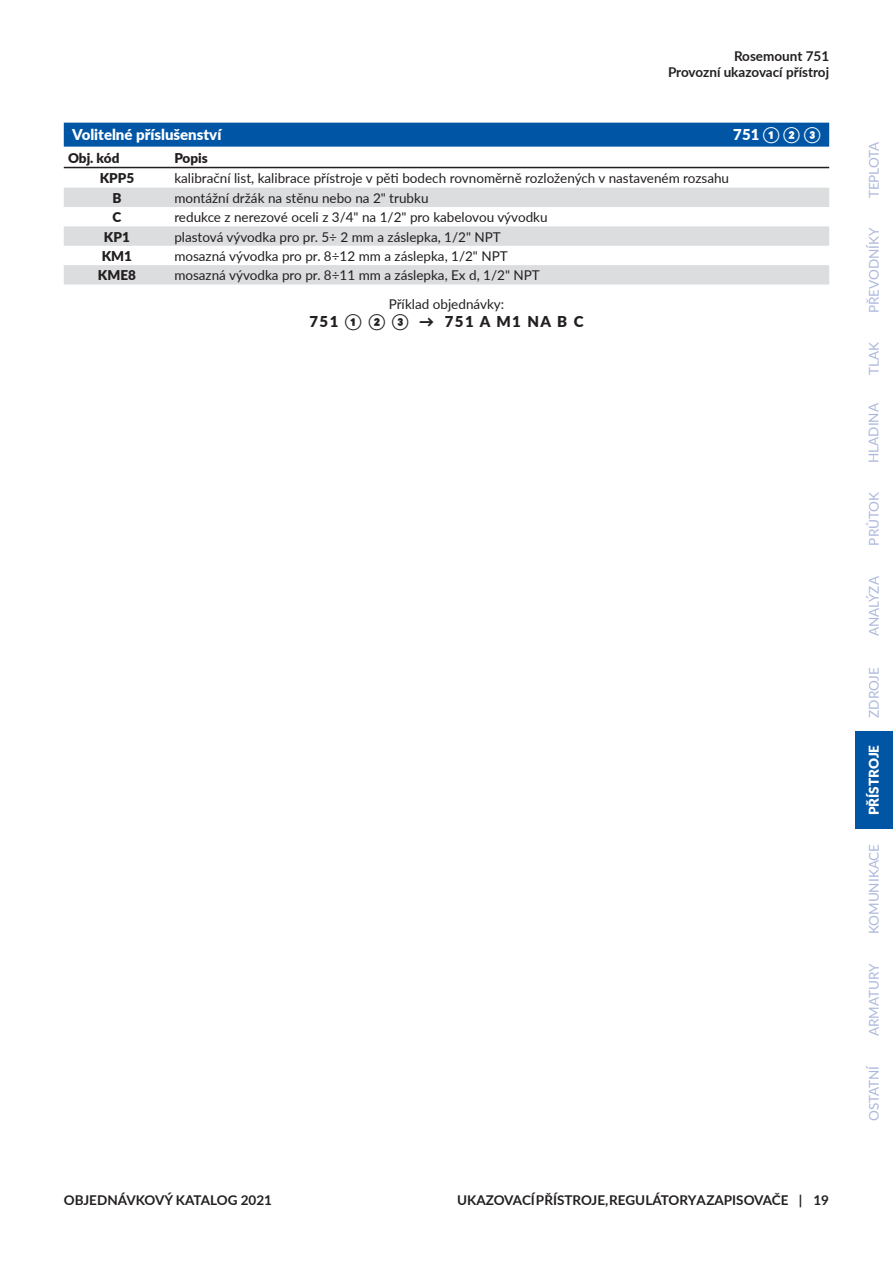
<style>
.page{position:relative;width:893px;height:1263px;background:#fff}
.page>*{position:absolute;margin:0;border:0;box-sizing:border-box;transform-origin:0 0}
.Sekce{font:900 15px "Lato";color:#fff}
.Příklad_objednávky{font:900 15px "Lato";letter-spacing:.1em;color:#231f20}
.Základ{font:13.5px "Lato";color:#231f20}
.t1{font:700 13.5px/16.2px "Lato";color:#231f20;text-align:right}
.t2{font:13.5px "Lato";color:#adb8dc}
.Příklad_objednávky-2{font:13.5px "Lato";color:#231f20}
.Kód{font:900 13.5px "Lato";color:#231f20}
.Záklaví{font:900 13.5px "Lato";color:#231f20}
.t3{font:900 13.5px "Lato";color:#fff}
</style>
<div class="page">
<div style="left:855px;top:731px;width:38px;height:98px;background:#0155a5"></div>
<div style="left:64px;top:123px;width:765px;height:24px;background:#0155a5"></div>
<svg style="left:64px;top:188px;width:765px;height:96px;fill:#dcdddf"></svg>
<hr style="left:64px;top:167px;width:106px;height:1px;background:#231f20">
<hr style="left:170px;top:167px;width:659px;height:1px;background:#231f20">
<p class="t1" style="left:668px;top:48px;width:163px">ROSEMOUNT 751<br>PROVOZNÍ UKAZOVACÍ PŘÍSTROJ</p>
<p class="Sekce" style="left:72px;top:123px;width:151px">Volitelné příslušenství</p>
<p class="Sekce" style="left:733px;top:123px;width:89px">751 ① ② ③</p>
<p class="Záklaví" style="left:68px;top:148px;width:53px">Obj. kód</p>
<p class="Záklaví" style="left:174px;top:148px;width:35px">Popis</p>
<p class="Kód" style="left:100px;top:168px;width:36px">KPP5</p>
<p class="Základ" style="left:174px;top:169px;width:556px">kalibrační list, kalibrace přístroje v pěti bodech rovnoměrně rozložených v nastaveném rozsahu</p>
<p class="Kód" style="left:112px;top:188px;width:11px">B</p>
<p class="Základ" style="left:174px;top:188px;width:256px">montážní držák na stěnu nebo na 2" trubku</p>
<p class="Kód" style="left:113px;top:207px;width:10px">C</p>
<p class="Základ" style="left:174px;top:208px;width:375px">redukce z nerezové oceli z 3/4" na 1/2" pro kabelovou vývodku</p>
<p class="Kód" style="left:104px;top:226px;width:27px">KP1</p>
<p class="Základ" style="left:174px;top:227px;width:328px">plastová vývodka pro pr. 5÷ 2 mm a záslepka, 1/2" NPT</p>
<p class="Kód" style="left:102px;top:246px;width:32px">KM1</p>
<p class="Základ" style="left:174px;top:246px;width:335px">mosazná vývodka pro pr. 8÷12 mm a záslepka, 1/2" NPT</p>
<p class="Kód" style="left:98px;top:265px;width:40px">KME8</p>
<p class="Základ" style="left:174px;top:266px;width:367px">mosazná vývodka pro pr. 8÷11 mm a záslepka, Ex d, 1/2" NPT</p>
<p class="Příklad_objednávky-2" style="left:389px;top:295px;width:117px">Příklad objednávky:</p>
<p class="Příklad_objednávky" style="left:309px;top:310px;width:276px">751 ① ② ③ → 751 A M1 NA B C</p>
<p class="t1" style="left:64px;top:1191px;width:210px">OBJEDNÁVKOVÝ KATALOG 2021</p>
<p class="t1" style="left:457px;top:1191px;width:373px">UKAZOVACÍ PŘÍSTROJE, REGU LÁTORY A ZAPISOVAČE | 19</p>
<p class="t2" style="left:864px;top:198px;width:58px;rotate:-90deg">TEPLOTA</p>
<p class="t2" style="left:864px;top:313px;width:87px;rotate:-90deg">PŘEVODNÍKY</p>
<p class="t2" style="left:864px;top:375px;width:34px;rotate:-90deg">TLAK</p>
<p class="t2" style="left:864px;top:463px;width:61px;rotate:-90deg">HLADINA</p>
<p class="t2" style="left:864px;top:545px;width:55px;rotate:-90deg">PRŮTOK</p>
<p class="t2" style="left:864px;top:636px;width:61px;rotate:-90deg">ANALÝZA</p>
<p class="t2" style="left:864px;top:718px;width:52px;rotate:-90deg">ZDROJE</p>
<p class="t3" style="left:864px;top:815px;width:72px;rotate:-90deg">PŘÍSTROJE</p>
<p class="t2" style="left:864px;top:934px;width:92px;rotate:-90deg">KOMUNIKACE</p>
<p class="t2" style="left:864px;top:1036px;width:74px;rotate:-90deg">ARMATURY</p>
<p class="t2" style="left:864px;top:1121px;width:58px;rotate:-90deg">OSTATNÍ</p>
</div>
